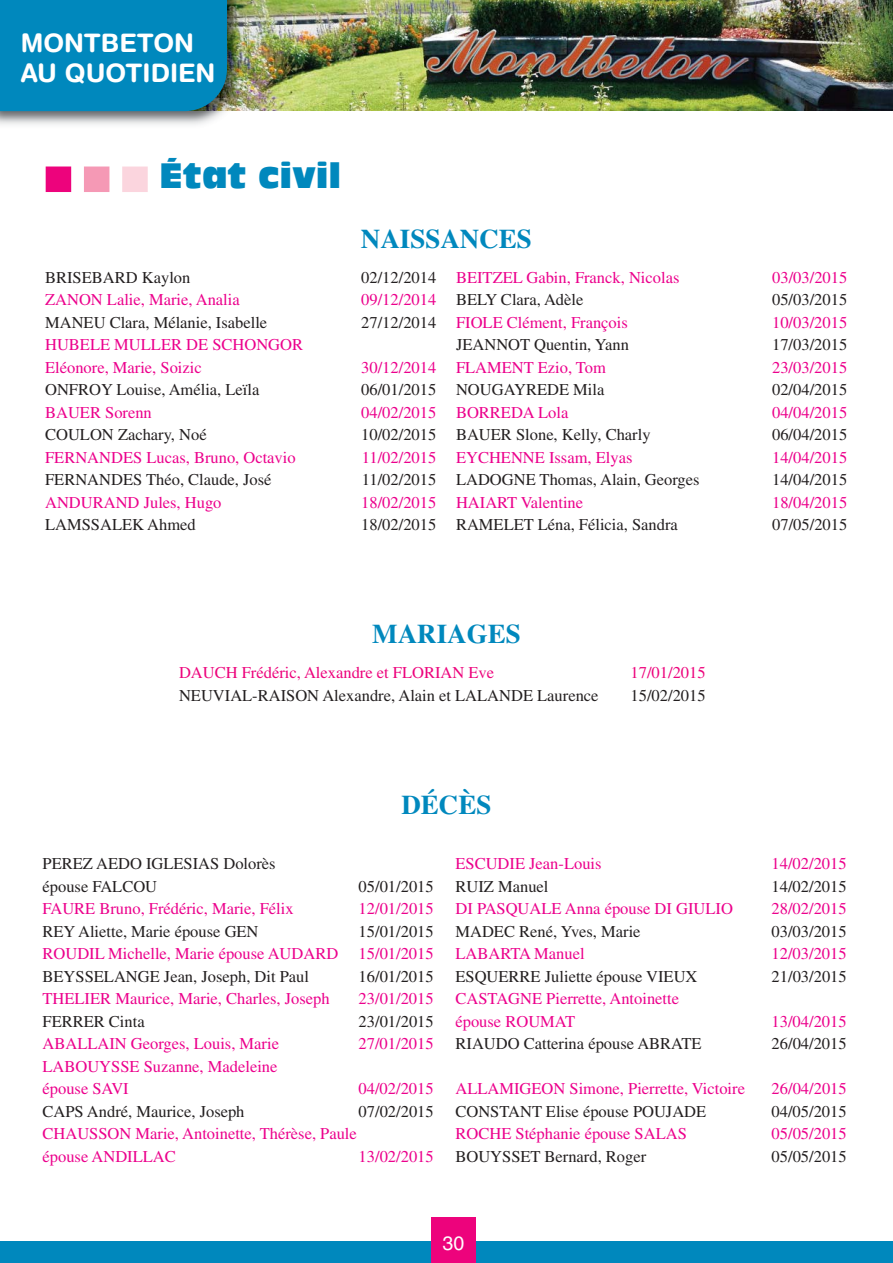
<style>
.page{position:relative;width:893px;height:1263px;background:#fff}
.page>*{position:absolute;margin:0;border:0;box-sizing:border-box;transform-origin:0 0}
.t1{font:34.5px "Antique Olive Compact";color:#0088bd;scale:.96 1}
.t2{font:700 27px "Times";color:#0088bd}
.t3{font:700 25.5px/30.6px "Helvetica Rounded";color:#fff}
.t4{font:19.5px "Helvetica";color:#fff}
.t5{font:16.5px/22.5px "Times";color:#ec008c}
.t6{font:16.5px/22.5px "Times";color:#231f20}
.t7{font:16.5px "Times";color:#ed037c}
</style>
<div class="page">
<div style="left:46px;top:166px;width:25px;height:26px;background:#ed037c"></div>
<div style="left:84px;top:166px;width:25px;height:26px;background:#f599b5"></div>
<div style="left:122px;top:167px;width:26px;height:25px;background:#fbd5de"></div>
<img style="left:247px;top:0;width:646px;height:111px">
<div style="left:0;top:1242px;width:893px;height:21px;background:#0088bd"></div>
<img style="left:0;top:111px;width:225px;height:14px">
<img style="left:227px;top:0;width:20px;height:111px">
<div style="left:0;top:0;width:227px;height:111px;background:#0088bd"></div>
<div style="left:431px;top:1217px;width:45px;height:46px;background:#ed037c"></div>
<h3 class="t3" style="left:21px;top:30px;width:196px">MONTBETON<br>AU QUOTIDIEN</h3>
<h1 class="t1" style="left:160px;top:162px;width:191px">État civil</h1>
<h2 class="t2" style="left:361px;top:229px;width:172px">NAISSANCES</h2>
<p class="t6" style="left:45px;top:267px;width:147px">BRISEBARD Kaylon</p>
<p class="t6" style="left:361px;top:267px;width:77px">02/12/2014</p>
<p class="t5" style="left:45px;top:290px;width:196px">ZANON Lalie, Marie, Analia</p>
<p class="t5" style="left:361px;top:290px;width:77px">09/12/2014</p>
<p class="t6" style="left:45px;top:313px;width:224px">MANEU Clara, Mélanie, Isabelle</p>
<p class="t6" style="left:361px;top:313px;width:77px">27/12/2014</p>
<p class="t5" style="left:45px;top:335px;width:259px">HUBELE MULLER DE SCHONGOR<br>Eléonore, Marie, Soizic</p>
<p class="t5" style="left:361px;top:358px;width:77px">30/12/2014</p>
<p class="t6" style="left:45px;top:380px;width:216px">ONFROY Louise, Amélia, Leïla</p>
<p class="t6" style="left:361px;top:380px;width:77px">06/01/2015</p>
<p class="t5" style="left:45px;top:403px;width:108px">BAUER Sorenn</p>
<p class="t5" style="left:361px;top:403px;width:77px">04/02/2015</p>
<p class="t6" style="left:45px;top:425px;width:163px">COULON Zachary, Noé</p>
<p class="t6" style="left:361px;top:425px;width:77px">10/02/2015</p>
<p class="t5" style="left:45px;top:448px;width:252px">FERNANDES Lucas, Bruno, Octavio</p>
<p class="t5" style="left:362px;top:448px;width:76px">11/02/2015</p>
<p class="t6" style="left:45px;top:470px;width:228px">FERNANDES Théo, Claude, José</p>
<p class="t6" style="left:362px;top:470px;width:76px">11/02/2015</p>
<p class="t5" style="left:45px;top:493px;width:178px">ANDURAND Jules, Hugo</p>
<p class="t5" style="left:361px;top:493px;width:77px">18/02/2015</p>
<p class="t6" style="left:45px;top:515px;width:152px">LAMSSALEK Ahmed</p>
<p class="t6" style="left:361px;top:515px;width:77px">18/02/2015</p>
<p class="t5" style="left:456px;top:268px;width:225px">BEITZEL Gabin, Franck, Nicolas</p>
<p class="t5" style="left:772px;top:268px;width:77px">03/03/2015</p>
<p class="t6" style="left:456px;top:290px;width:129px">BELY Clara, Adèle</p>
<p class="t6" style="left:772px;top:290px;width:77px">05/03/2015</p>
<p class="t5" style="left:456px;top:313px;width:173px">FIOLE Clément, François</p>
<p class="t5" style="left:772px;top:313px;width:77px">10/03/2015</p>
<p class="t6" style="left:456px;top:335px;width:174px">JEANNOT Quentin, Yann</p>
<p class="t6" style="left:772px;top:335px;width:77px">17/03/2015</p>
<p class="t5" style="left:456px;top:358px;width:151px">FLAMENT Ezio, Tom</p>
<p class="t5" style="left:772px;top:358px;width:77px">23/03/2015</p>
<p class="t6" style="left:456px;top:380px;width:150px">NOUGAYREDE Mila</p>
<p class="t6" style="left:772px;top:380px;width:77px">02/04/2015</p>
<p class="t5" style="left:456px;top:403px;width:114px">BORREDA Lola</p>
<p class="t5" style="left:772px;top:403px;width:77px">04/04/2015</p>
<p class="t6" style="left:456px;top:425px;width:196px">BAUER Slone, Kelly, Charly</p>
<p class="t6" style="left:772px;top:425px;width:77px">06/04/2015</p>
<p class="t5" style="left:456px;top:448px;width:178px">EYCHENNE Issam, Elyas</p>
<p class="t5" style="left:772px;top:448px;width:77px">14/04/2015</p>
<p class="t6" style="left:456px;top:470px;width:245px">LADOGNE Thomas, Alain, Georges</p>
<p class="t6" style="left:772px;top:470px;width:77px">14/04/2015</p>
<p class="t5" style="left:456px;top:493px;width:129px">HAIART Valentine</p>
<p class="t5" style="left:772px;top:493px;width:77px">18/04/2015</p>
<p class="t6" style="left:456px;top:515px;width:223px">RAMELET Léna, Félicia, Sandra</p>
<p class="t6" style="left:772px;top:515px;width:77px">07/05/2015</p>
<h2 class="t2" style="left:372px;top:624px;width:150px">MARIAGES</h2>
<p class="t7" style="left:179px;top:667px;width:317px">DAUCH Frédéric, Alexandre et FLORIAN Eve</p>
<p class="t7" style="left:630px;top:667px;width:77px">17/01/2015</p>
<p class="t6" style="left:179px;top:686px;width:421px">NEUVIAL-RAISON Alexandre, Alain et LALANDE Laurence</p>
<p class="t6" style="left:630px;top:686px;width:77px">15/02/2015</p>
<h2 class="t2" style="left:401px;top:795px;width:92px">DÉCÈS</h2>
<p class="t6" style="left:43px;top:854px;width:235px">PEREZ AEDO IGLESIAS Dolorès épouse FALCOU</p>
<p class="t6" style="left:359px;top:876px;width:77px">05/01/2015</p>
<p class="t5" style="left:43px;top:899px;width:253px">FAURE Bruno, Frédéric, Marie, Félix</p>
<p class="t5" style="left:359px;top:899px;width:77px">12/01/2015</p>
<p class="t6" style="left:43px;top:921px;width:218px">REY Aliette, Marie épouse GEN</p>
<p class="t6" style="left:359px;top:921px;width:77px">15/01/2015</p>
<p class="t5" style="left:43px;top:944px;width:393px">ROUDIL Michelle, Marie épouse AUDARD 15/01/2015</p>
<p class="t6" style="left:43px;top:966px;width:268px">BEYSSELANGE Jean, Joseph, Dit Paul</p>
<p class="t6" style="left:359px;top:966px;width:77px">16/01/2015</p>
<p class="t5" style="left:43px;top:989px;width:289px">THELIER Maurice, Marie, Charles, Joseph</p>
<p class="t5" style="left:359px;top:989px;width:77px">23/01/2015</p>
<p class="t6" style="left:43px;top:1011px;width:104px">FERRER Cinta</p>
<p class="t6" style="left:359px;top:1011px;width:77px">23/01/2015</p>
<p class="t5" style="left:43px;top:1034px;width:238px">ABALLAIN Georges, Louis, Marie</p>
<p class="t5" style="left:359px;top:1034px;width:77px">27/01/2015</p>
<p class="t5" style="left:43px;top:1056px;width:236px">LABOUYSSE Suzanne, Madeleine épouse SAVI</p>
<p class="t5" style="left:359px;top:1079px;width:77px">04/02/2015</p>
<p class="t6" style="left:43px;top:1101px;width:204px">CAPS André, Maurice, Joseph</p>
<p class="t6" style="left:359px;top:1101px;width:77px">07/02/2015</p>
<p class="t5" style="left:43px;top:1124px;width:316px">CHAUSSON Marie, Antoinette, Thérèse, Paule épouse ANDILLAC</p>
<p class="t5" style="left:359px;top:1146px;width:77px">13/02/2015</p>
<p class="t5" style="left:455px;top:854px;width:148px">ESCUDIE Jean-Louis</p>
<p class="t5" style="left:772px;top:854px;width:77px">14/02/2015</p>
<p class="t6" style="left:455px;top:876px;width:94px">RUIZ Manuel</p>
<p class="t6" style="left:772px;top:876px;width:77px">14/02/2015</p>
<p class="t5" style="left:455px;top:899px;width:279px">DI PASQUALE Anna épouse DI GIULIO</p>
<p class="t5" style="left:772px;top:899px;width:77px">28/02/2015</p>
<p class="t6" style="left:455px;top:921px;width:187px">MADEC René, Yves, Marie</p>
<p class="t6" style="left:771px;top:921px;width:77px">03/03/2015</p>
<p class="t5" style="left:455px;top:944px;width:131px">LABARTA Manuel</p>
<p class="t5" style="left:772px;top:944px;width:77px">12/03/2015</p>
<p class="t6" style="left:455px;top:966px;width:244px">ESQUERRE Juliette épouse VIEUX</p>
<p class="t6" style="left:772px;top:966px;width:77px">21/03/2015</p>
<p class="t5" style="left:455px;top:989px;width:225px">CASTAGNE Pierrette, Antoinette épouse ROUMAT</p>
<p class="t5" style="left:771px;top:1011px;width:77px">13/04/2015</p>
<p class="t6" style="left:455px;top:1034px;width:248px">RIAUDO Catterina épouse ABRATE</p>
<p class="t6" style="left:772px;top:1034px;width:77px">26/04/2015</p>
<p class="t5" style="left:455px;top:1079px;width:291px">ALLAMIGEON Simone, Pierrette, Victoire</p>
<p class="t5" style="left:772px;top:1079px;width:77px">26/04/2015</p>
<p class="t6" style="left:455px;top:1101px;width:252px">CONSTANT Elise épouse POUJADE</p>
<p class="t6" style="left:772px;top:1101px;width:77px">04/05/2015</p>
<p class="t5" style="left:455px;top:1124px;width:233px">ROCHE Stéphanie épouse SALAS</p>
<p class="t5" style="left:772px;top:1124px;width:77px">05/05/2015</p>
<p class="t6" style="left:455px;top:1146px;width:192px">BOUYSSET Bernard, Roger</p>
<p class="t6" style="left:772px;top:1146px;width:77px">05/05/2015</p>
<p class="t4" style="left:443px;top:1236px;width:23px">30</p>
</div>
